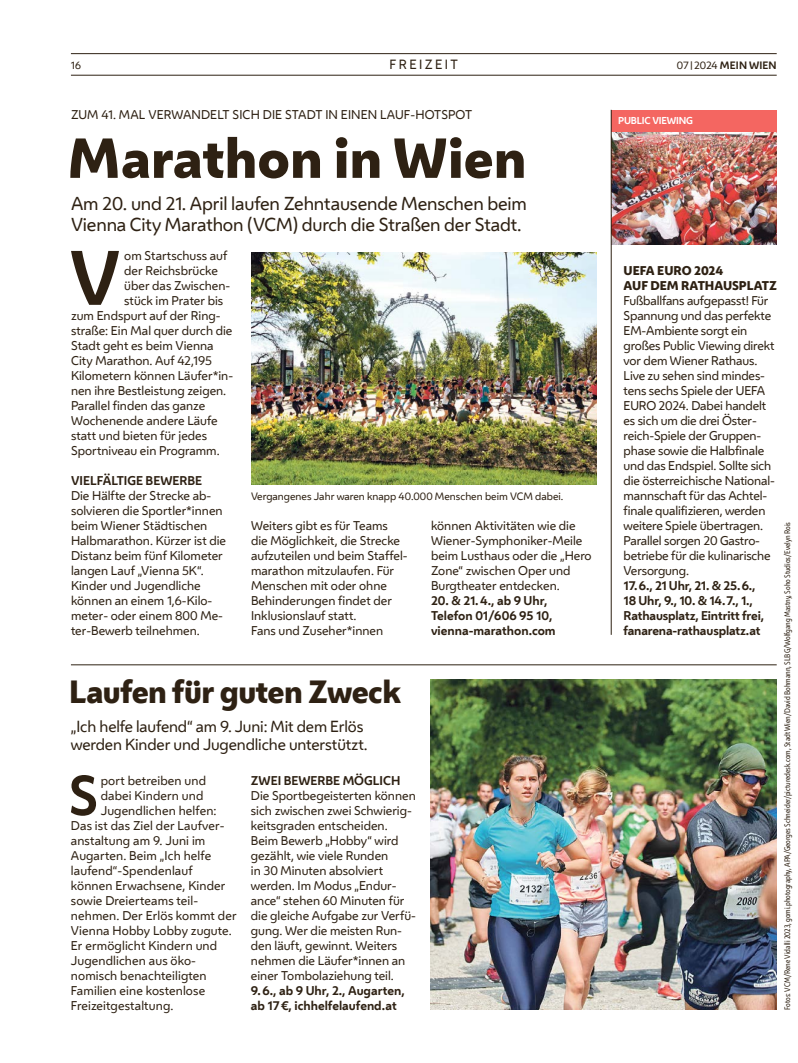
<style>
.page{position:relative;width:798px;height:1063px;background:#fff}
.page>*{position:absolute;margin:0;border:0;box-sizing:border-box;transform-origin:0 0}
.FT_FT_Initial4{font:700 71.88px "Wiener Melange";color:#2e2113}
.HL_Header_45pt{font:800 52.5px "Wiener Melange";color:#2e2113}
.FT_FT_Initial3{font:700 51.88px "Wiener Melange";color:#2e2113}
.HL_Header_24pt{font:800 30px "Wiener Melange";letter-spacing:-.015em;color:#2e2113}
.HL_VS_14pt{font:17.5px/21px "Wiener Melange";letter-spacing:-.01em;color:#2e2113}
.HL_VS_12pt{font:15px/18px "Wiener Melange";letter-spacing:-.01em;color:#2e2113}
.t1{font:12.5px "Wiener Melange";letter-spacing:.19em;color:#2e2113}
.FT_FT{font:11.88px/15px "Wiener Melange";color:#2e2113}
.FT_FT_Initial3-2{font:11.88px "Wiener Melange";letter-spacing:.01em;color:#2e2113}
.FT_FT_Initial4-2{font:11.88px "Wiener Melange";color:#2e2113}
.FT_FT-2{font:700 11.88px/15px "Wiener Melange";letter-spacing:-.01em;color:#2e2113}
.HL_Vorzeile_9_5pt{font:11.88px "Wiener Melange";letter-spacing:.01em;color:#2e2113}
.FT_Zwischentitel{font:700 11.88px "Wiener Melange";color:#2e2113}
.Spalte_Infobox_Spalte_Header{font:800 11.88px "Wiener Melange";color:#2e2113}
.FT_Bildunterschrift{font:10px "Wiener Melange";color:#2e2113}
.t2{font:700 10px "Wiener Melange";letter-spacing:.01em;color:#2e2113}
.Spalte_Infobox_Spalte_Markerl{font:700 9.38px "Wiener Melange";letter-spacing:-.02em;color:#fff}
.t3{font:7.5px "Wiener Melange Cd";color:#2e2113}
.s1{font-weight:400}
.s2{font-weight:400;font-size:7.5px}
</style>
<div class="page">
<hr style="left:71px;top:75px;width:705px;height:1px;background:#2e2113">
<hr style="left:71px;top:53px;width:705px;height:1px;background:#2e2113">
<img style="left:251px;top:252px;width:345px;height:233px">
<img style="left:611px;top:132px;width:165px;height:113px">
<div style="left:611px;top:110px;width:165px;height:22px;background:#f46661"></div>
<hr style="left:610px;top:110px;width:1px;height:525px;background:#2e2113">
<hr style="left:71px;top:665px;width:705px;height:1px;background:#2e2113">
<img style="left:431px;top:680px;width:345px;height:330px">
<p class="FT_Bildunterschrift" style="left:71px;top:58px;width:12px">16</p>
<p class="t1" style="left:389px;top:55px;width:67px">Fr eiz eit</p>
<p class="t2" style="left:676px;top:57px;width:101px"><span class="s1">07</span> <span class="s2">|</span><span class="s1">2024</span> MEIN WIEN</p>
<p class="HL_Vorzeile_9_5pt" style="left:71px;top:105px;width:402px">ZUM 41. MAL VERWANDELT SICH DIE STADT I N EI NEN LAUF-HOTSPOT</p>
<h1 class="HL_Header_45pt" style="left:68px;top:122px;width:460px">Marathon in Wien</h1>
<p class="HL_VS_14pt" style="left:71px;top:193px;width:457px">Am 20. und 21. April laufen Zehntausende Menschen beim<br>Vienna City Marathon (VCM) durch die Straßen der Stadt.</p>
<p class="FT_FT_Initial4" style="left:69px;top:218px;width:53px">V</p>
<p class="FT_FT_Initial4-2" style="left:124px;top:246px;width:105px">om Startschuss auf</p>
<p class="FT_FT_Initial4-2" style="left:124px;top:261px;width:95px">der Reichsbrücke</p>
<p class="FT_FT_Initial4-2" style="left:124px;top:276px;width:107px">über das Zwischen-</p>
<p class="FT_FT_Initial4-2" style="left:124px;top:291px;width:100px">stück im Prater bis</p>
<p class="FT_FT_Initial4-2" style="left:71px;top:306px;width:151px">zum Endspurt auf der Ring-</p>
<p class="FT_FT_Initial4-2" style="left:71px;top:321px;width:163px">straße: Ein Mal quer durch die</p>
<p class="FT_FT_Initial4-2" style="left:71px;top:336px;width:144px">Stadt geht es beim Vienna</p>
<p class="FT_FT_Initial4-2" style="left:71px;top:351px;width:142px">City Marathon. Auf 42,195</p>
<p class="FT_FT_Initial4-2" style="left:71px;top:366px;width:163px">Kilometern können Läufer*in-</p>
<p class="FT_FT_Initial4-2" style="left:71px;top:381px;width:157px">nen ihre Bestleistung zeigen.</p>
<p class="FT_FT_Initial4-2" style="left:71px;top:396px;width:136px">Parallel finden das ganze</p>
<p class="FT_FT_Initial4-2" style="left:71px;top:411px;width:148px">Wochenende andere Läufe</p>
<p class="FT_FT_Initial4-2" style="left:71px;top:426px;width:138px">statt und bieten für jedes</p>
<p class="FT_FT_Initial4-2" style="left:71px;top:441px;width:150px">Sportniveau ein Programm.</p>
<p class="FT_Zwischentitel" style="left:71px;top:470px;width:132px">VIELFÄLTIGE BEWERBE</p>
<p class="FT_FT" style="left:71px;top:487px;width:156px">Die Hälfte der Strecke ab&shy;solvieren die Sportler*innen beim Wiener Städtischen<br>Halbmarathon. Kürzer ist die<br>Distanz beim fünf Kilometer langen Lauf „Vienna 5K“.<br>Kinder und Jugendliche können an einem 1,6-Kilo&shy;meter- oder einem 800 Me&shy;ter-Bewerb teilnehmen.</p>
<p class="FT_Bildunterschrift" style="left:251px;top:488px;width:314px">Vergangenes Jahr waren knapp 40.000 Menschen beim VCM dabei.</p>
<p class="FT_FT" style="left:251px;top:517px;width:138px">Weiters gibt es für Teams</p>
<p class="FT_FT" style="left:251px;top:532px;width:158px">die Möglichkeit, die Strecke aufzuteilen und beim Staffel&shy;marathon mitzulaufen. Für<br>Menschen mit oder ohne<br>Behinderungen findet der<br>I nklusionslauf statt.</p>
<p class="FT_FT" style="left:251px;top:622px;width:133px">Fans und Zuseher*innen</p>
<p class="FT_FT" style="left:431px;top:517px;width:162px">können Aktivitäten wie die<br>Wiener-Symphoniker-Meile beim Lusthaus oder die „Hero<br>Zone“ zwischen Oper und<br>Burgtheater entdecken.</p>
<p class="FT_FT-2" style="left:431px;top:592px;width:118px">20. &amp; 21.4., ab 9 Uhr,</p>
<p class="FT_FT-2" style="left:431px;top:607px;width:126px">Telefon 01/606 95 10, vienna-marathon.com</p>
<h1 class="HL_Header_24pt" style="left:69px;top:671px;width:333px">Laufen für guten Zweck</h1>
<p class="HL_VS_12pt" style="left:71px;top:717px;width:298px">„Ich helfe laufend“ am 9. Juni: Mit dem Erlös werden Kinder und Jugendliche unterstützt.</p>
<p class="FT_FT_Initial3" style="left:69px;top:752px;width:31px">S</p>
<p class="FT_FT_Initial3-2" style="left:101px;top:771px;width:107px">port betreiben und</p>
<p class="FT_Zwischentitel" style="left:251px;top:770px;width:151px">ZWEI BEWERBE MÖGLICH</p>
<p class="FT_FT" style="left:251px;top:787px;width:166px">Die Sportbegeisterten können sich zwischen zwei Schwierig&shy;keitsgraden entscheiden.<br>Beim Bewerb „Hobby“ wird gezählt, wie viele Runden</p>
<p class="FT_FT" style="left:251px;top:862px;width:165px">in 30 Minuten absolviert werden. I m Modus „Endur&shy;ance“ stehen 60 Minuten für die gleiche Aufgabe zur Verfü&shy;gung. Wer die meisten Run&shy;den läuft, gewinnt. Weiters nehmen die Läufer*innen an einer Tombolaziehung teil.</p>
<p class="FT_FT-2" style="left:251px;top:982px;width:155px">9.6., ab 9 Uhr, 2., Augarten, ab 17€, ichhelfelaufend.at</p>
<p class="FT_FT_Initial3-2" style="left:101px;top:786px;width:104px">dabei Kindern und</p>
<p class="FT_FT_Initial3-2" style="left:101px;top:801px;width:117px">Jugendlichen helfen:</p>
<p class="FT_FT_Initial3-2" style="left:71px;top:816px;width:155px">Das ist das Ziel der Laufver-</p>
<p class="FT_FT_Initial3-2" style="left:71px;top:831px;width:136px">anstaltung am 9. Juni im</p>
<p class="FT_FT_Initial3-2" style="left:71px;top:846px;width:142px">Augarten. Beim „Ich helfe</p>
<p class="FT_FT_Initial3-2" style="left:71px;top:861px;width:123px">laufend“-Spendenlauf</p>
<p class="FT_FT_Initial3-2" style="left:71px;top:876px;width:156px">können Erwachsene, Kinder</p>
<p class="FT_FT_Initial3-2" style="left:71px;top:891px;width:129px">sowie Dreierteams teil-</p>
<p class="FT_FT_Initial3-2" style="left:71px;top:906px;width:167px">nehmen. Der Erlös kommt der</p>
<p class="FT_FT_Initial3-2" style="left:71px;top:921px;width:162px">Vienna Hobby Lobby zugute.</p>
<p class="FT_FT_Initial3-2" style="left:71px;top:936px;width:148px">Er ermöglicht Kindern und</p>
<p class="FT_FT_Initial3-2" style="left:71px;top:951px;width:127px">Jugendlichen aus öko-</p>
<p class="FT_FT_Initial3-2" style="left:71px;top:966px;width:137px">nomisch benachteiligten</p>
<p class="FT_FT_Initial3-2" style="left:71px;top:981px;width:136px">Familien eine kostenlose</p>
<p class="FT_FT_Initial3-2" style="left:71px;top:996px;width:104px">Freizeitgestaltung.</p>
<p class="Spalte_Infobox_Spalte_Markerl" style="left:618px;top:113px;width:76px">PUBLIC VIEWING</p>
<h1 class="Spalte_Infobox_Spalte_Header" style="left:623px;top:262px;width:101px">UEFA EURO 2024</h1>
<h1 class="Spalte_Infobox_Spalte_Header" style="left:623px;top:277px;width:155px">AUF DEM RATHAUSPLATZ</h1>
<p class="FT_FT" style="left:623px;top:292px;width:153px">Fußballfans aufgepasst! Für<br>Spannung und das perfekte<br>EM-Ambiente sorgt ein großes Public Viewing direkt vor dem Wiener Rathaus.<br>Live zu sehen sind mindes&shy;tens sechs Spiele der UEFA<br>EURO 2024. Dabei handelt es sich um die drei Öster&shy;reich-Spiele der Gruppen&shy;phase sowie die Halbfinale und das Endspiel. Sollte sich die österreichische National&shy;mannschaft für das Achtel&shy;finale qualifizieren, werden weitere Spiele übertragen.<br>Parallel sorgen 20 Gastro&shy;betriebe für die kulinarische<br>Versorgung.</p>
<p class="FT_FT-2" style="left:623px;top:577px;width:142px">17.6., 21 Uhr, 21. &amp; 25.6.,<br>18 Uhr, 9., 10. &amp; 14.7., 1.,<br>Rathausplatz, Eintritt frei, fanarena-rathausplatz.at</p>
<p class="t3" style="left:782px;top:1010px;width:489px;rotate:-90deg">Fotos: VCM/Rene Vidalli 2023, gomi.photography, APA/Georges Schneider/picturedesk.com, Stadt Wien/David Bohmann, SLBG/Wolfgang Mastny, Soho Studios/Evelyn Rois</p>
</div>
